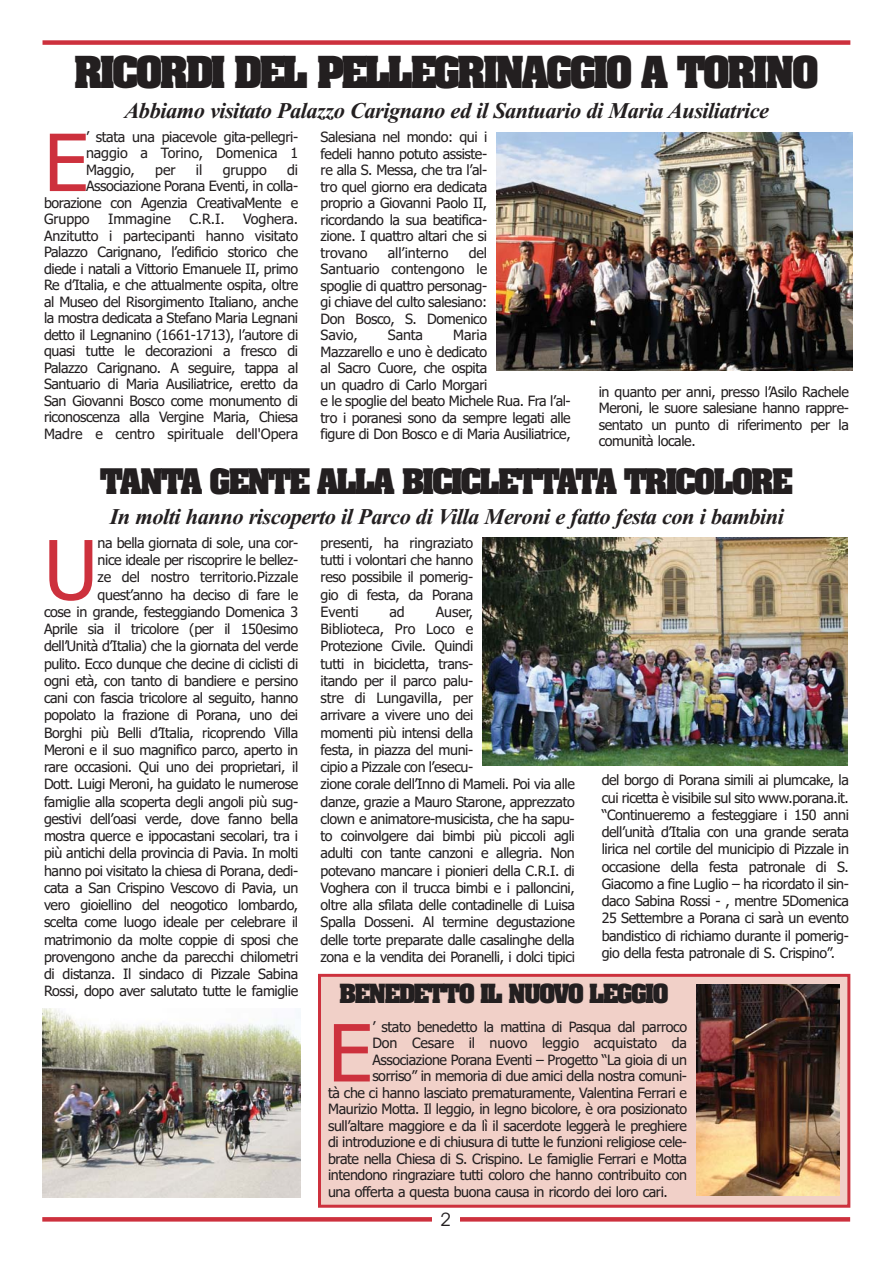
<style>
.page{position:relative;width:894px;height:1263px;background:#fff}
.page>*{position:absolute;margin:0;border:0;box-sizing:border-box;transform-origin:0 0}
.t1{font:81.9px "Tahoma";color:#cd313d}
.t2{font:78.9px "Tahoma";color:#cd313d}
.t3{font:700 37.5px "Aachen";letter-spacing:-.07em;color:#231f20}
.t4{font:700 30px "Aachen";letter-spacing:-.07em;color:#231f20}
.t5{font:italic 700 22.5px "Times New Roman";letter-spacing:-.025em;color:#231f20}
.t6{font:700 22.5px "Aachen";letter-spacing:-.07em;color:#231f20}
.t7{font:18px "Avante";color:#231f20}
.t8{font:14.25px/17.2px "Tahoma";letter-spacing:-.025em;color:#231f20;text-align:justify}
.t9{font:14.25px "Tahoma";letter-spacing:-.005em;color:#231f20}
</style>
<div class="page">
<div style="left:321px;top:977px;width:526px;height:228px;background:#f1d0c8"></div>
<div style="left:318px;top:974px;width:532px;height:234px;border:3px solid #cd313d"></div>
<div style="left:43px;top:40px;width:807px;height:5px;background:#cd313d"></div>
<div style="left:42px;top:1217px;width:808px;height:5px;background:#cd313d"></div>
<img style="left:496px;top:132px;width:357px;height:239px">
<img style="left:482px;top:537px;width:366px;height:229px">
<img style="left:43px;top:1008px;width:258px;height:189px">
<img style="left:696px;top:984px;width:144px;height:212px">
<div style="left:432px;top:1210px;width:27px;height:32px;background:#fff"></div>
<h3 class="t3" style="left:74px;top:56px;width:746px">RICORDI DEL PELLEGRINAGGIO A TORINO</h3>
<h3 class="t5" style="left:125px;top:102px;width:646px">Abbiamo visitato Palazzo Carignano ed il Santuario di Maria Ausiliatrice</h3>
<h2 class="t2" style="left:44px;top:131px;width:46px">E</h2>
<p class="t8" style="left:86px;top:129px;width:214px;line-height:16.5px">’ stata una piacevole gita-pellegri&shy;naggio a Torino, Domenica 1<br>Maggio,</p>
<p class="t8" style="left:155px;top:162px;width:22px">per</p>
<p class="t8" style="left:196px;top:162px;width:8px">il</p>
<p class="t8" style="left:223px;top:162px;width:46px">gruppo</p>
<p class="t8" style="left:287px;top:162px;width:13px">di</p>
<p class="t8" style="left:86px;top:178px;width:214px">Associazione Porana Eventi, in colla-</p>
<p class="t8" style="left:44px;top:195px;width:256px">borazione con Agenzia CreativaMente e</p>
<p class="t8" style="left:44px;top:211px;width:47px">Gruppo</p>
<p class="t9" style="left:108px;top:213px;width:64px">Immagine</p>
<p class="t8" style="left:189px;top:211px;width:37px">C.R.I.</p>
<p class="t8" style="left:44px;top:212px;width:256px;line-height:16.5px;text-indent:199px">Voghera.<br>Anzitutto i partecipanti hanno visitato Palazzo Carignano, l’edificio storico che diede i natali a Vittorio Emanuele II, primo Re d’Italia, e che attualmente ospita, oltre al Museo del Risorgimento Italiano, anche la mostra dedicata a Stefano Maria Legnani detto il Legnanino (1661-1713), l’autore di quasi tutte le decorazioni a fresco di Palazzo Carignano. A seguire, tappa al Santuario di Maria Ausiliatrice, eretto da San Giovanni Bosco come monumento di riconoscenza alla Vergine Maria, Chiesa Madre e centro spirituale dell'Opera</p>
<p class="t8" style="left:321px;top:130px;width:168px;line-height:16.5px">Salesiana nel mondo: qui i fedeli hanno potuto assiste&shy;re alla S. Messa, che tra l’al&shy;tro quel giorno era dedicata proprio a Giovanni Paolo II, ricordando la sua beatifica&shy;zione. I quattro altari che si trovano</p>
<p class="t8" style="left:321px;top:246px;width:168px;line-height:16.5px;text-indent:148px">del Santuario contengono le spoglie di quattro personag&shy;gi chiave del culto salesiano:<br>Don Bosco, S. Domenico Savio,</p>
<p class="t9" style="left:388px;top:247px;width:62px">all’interno</p>
<p class="t8" style="left:388px;top:328px;width:37px">Santa</p>
<p class="t8" style="left:321px;top:328px;width:252px;line-height:16.5px;text-align:left;text-indent:133px">Maria<br>Mazzarello e uno è dedicato<br>al Sacro Cuore, che ospita<br>un quadro di Carlo Morgari<br>e le spoglie del beato Michele Rua. Fra l’al&shy;tro i poranesi sono da sempre legati alle figure di Don Bosco e di Maria Ausiliatrice,</p>
<p class="t8" style="left:599px;top:385px;width:252px;line-height:16.5px">in quanto per anni, presso l’Asilo Rachele Meroni, le suore salesiane hanno rappre&shy;sentato un punto di riferimento per la comunità locale.</p>
<h3 class="t4" style="left:100px;top:468px;width:694px">TANTA GENTE ALLA BICICLETTATA TRICOLORE</h3>
<h3 class="t5" style="left:110px;top:509px;width:676px">In molti hanno riscoperto il Parco di Villa Meroni e fatto festa con i bambini</h3>
<p class="t8" style="left:44px;top:535px;width:256px;text-align:right">na bella giornata di sole, una cor-<br>nice ideale per riscoprire le bellez-<br>ze del nostro territorio.Pizzale quest’anno ha deciso di fare le<br>cose in grande, festeggiando Domenica 3<br>Aprile sia il tricolore (per il 150esimo dell’Unità d’Italia) che la giornata del verde pulito. Ecco dunque che decine di ciclisti di ogni età, con tanto di bandiere e persino cani con fascia tricolore al seguito, hanno popolato la frazione di Porana, uno dei Borghi più Belli d’Italia, ricoprendo Villa Meroni e il suo magnifico parco, aperto in rare occasioni. Qui uno dei proprietari, il Dott. Luigi Meroni, ha guidato le numerose famiglie alla scoperta degli angoli più sug&shy;gestivi dell’oasi verde, dove fanno bella mostra querce e ippocastani secolari, tra i più antichi della provincia di Pavia. In molti hanno poi visitato la chiesa di Porana, dedi&shy;cata a San Crispino Vescovo di Pavia, un vero gioiellino del neogotico lombardo, scelta come luogo ideale per celebrare il matrimonio da molte coppie di sposi che provengono anche da parecchi chilometri di distanza. Il sindaco di Pizzale Sabina Rossi, dopo aver salutato tutte le famiglie</p>
<h1 class="t1" style="left:44px;top:537px;width:55px">U</h1>
<p class="t8" style="left:321px;top:535px;width:154px">presenti, ha ringraziato tutti i volontari che hanno reso possibile il pomerig&shy;gio di festa, da Porana Eventi</p>
<p class="t8" style="left:390px;top:604px;width:17px">ad</p>
<p class="t8" style="left:321px;top:604px;width:256px;text-align:left;text-indent:115px">Auser,<br>Biblioteca, Pro Loco e<br>Protezione Civile. Quindi<br>tutti in bicicletta, trans-<br>itando per il parco palu-<br>stre di Lungavilla, per<br>arrivare a vivere uno dei<br>momenti più intensi della<br>festa, in piazza del muni-<br>cipio a Pizzale con l’esecu-<br>zione corale dell’Inno di Mameli. Poi via alle danze, grazie a Mauro Starone, apprezzato clown e animatore-musicista, che ha sapu&shy;to coinvolgere dai bimbi più piccoli agli adulti con tante canzoni e allegria. Non potevano mancare i pionieri della C.R.I. di Voghera con il trucca bimbi e i palloncini, oltre alla sfilata delle contadinelle di Luisa Spalla Dosseni. Al termine degustazione delle torte preparate dalle casalinghe della zona e la vendita dei Poranelli, i dolci tipici</p>
<p class="t8" style="left:602px;top:773px;width:249px">del borgo di Porana simili ai plumcake, la cui ricetta è visibile sul sito www.porana.it. “Continueremo a festeggiare i 150 anni dell’unità d’Italia con una grande serata lirica nel cortile del municipio di Pizzale in occasione della festa patronale di S.<br>Giacomo a fine Luglio – ha ricordato il sin&shy;daco Sabina Rossi - , mentre 5Domenica 25 Settembre a Porana ci sarà un evento bandistico di richiamo durante il pomerig&shy;gio della festa patronale di S. Crispino”.</p>
<h3 class="t6" style="left:339px;top:984px;width:331px">BENEDETTO IL NUOVO LEGGIO</h3>
<h2 class="t2" style="left:328px;top:1022px;width:46px">E</h2>
<p class="t8" style="left:372px;top:1019px;width:316px">’ stato benedetto la mattina di Pasqua dal parroco</p>
<p class="t9" style="left:372px;top:1038px;width:316px">Don Cesare il nuovo leggio acquistato da</p>
<p class="t8" style="left:372px;top:1052px;width:316px">Associazione Porana Eventi – Progetto “La gioia di un</p>
<p class="t8" style="left:372px;top:1069px;width:316px">sorriso” in memoria di due amici della nostra comuni-</p>
<p class="t8" style="left:328px;top:1085px;width:360px">tà che ci hanno lasciato prematuramente, Valentina Ferrari e</p>
<p class="t8" style="left:328px;top:1102px;width:361px">Maurizio Motta. Il leggio, in legno bicolore, è ora posizionato</p>
<p class="t8" style="left:328px;top:1118px;width:360px">sull’altare maggiore e da lì il sacerdote leggerà le preghiere</p>
<p class="t8" style="left:328px;top:1135px;width:361px">di introduzione e di chiusura di tutte le funzioni religiose cele-</p>
<p class="t8" style="left:328px;top:1151px;width:361px">brate nella Chiesa di S. Crispino. Le famiglie Ferrari e Motta</p>
<p class="t8" style="left:328px;top:1168px;width:361px">intendono ringraziare tutti coloro che hanno contribuito con</p>
<p class="t8" style="left:328px;top:1184px;width:341px">una offerta a questa buona causa in ricordo dei loro cari.</p>
<p class="t7" style="left:441px;top:1209px;width:11px">2</p>
</div>
